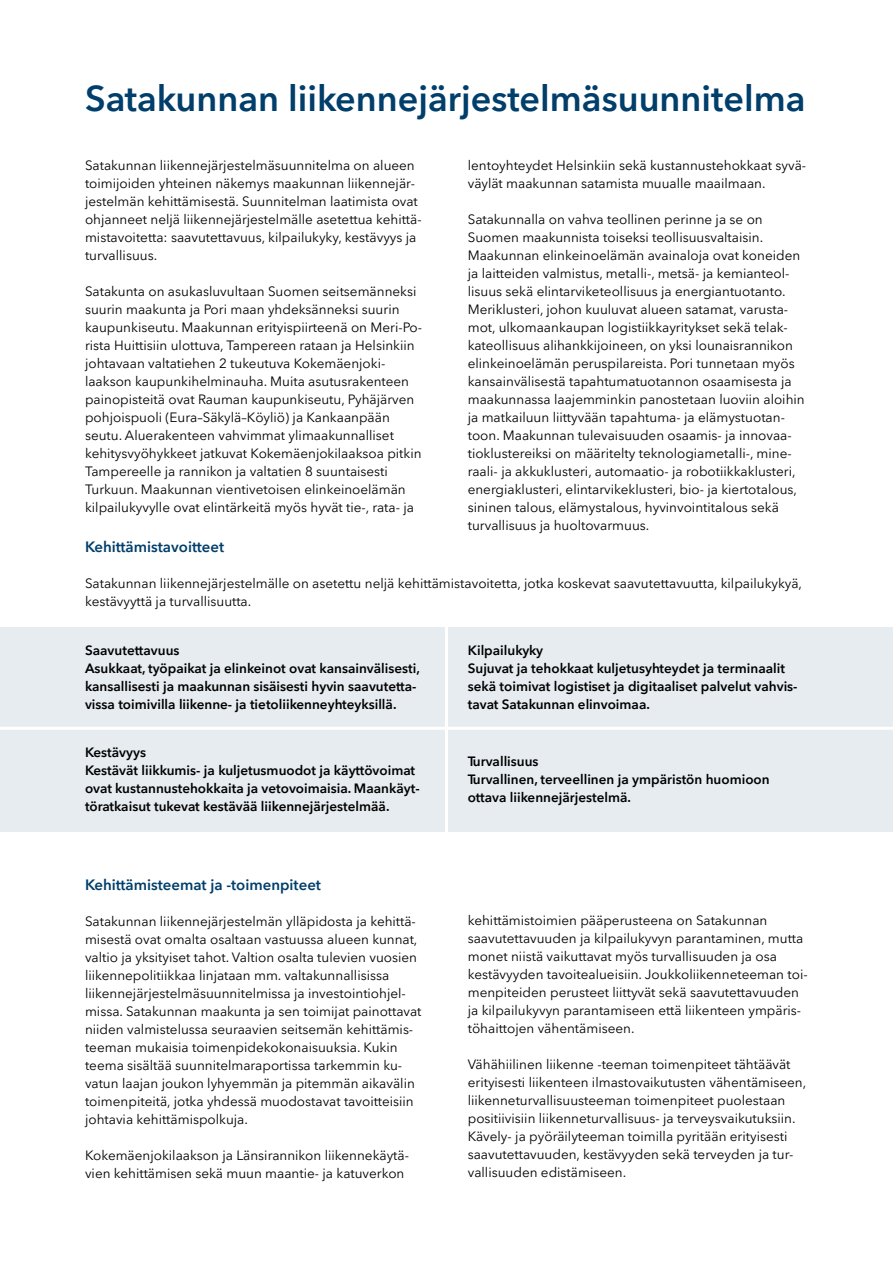
<style>
.page{position:relative;width:893px;height:1263px;background:#fff}
.page>*{position:absolute;margin:0;border:0;box-sizing:border-box;transform-origin:0 0}
.otsikko_1{font:600 36px "Avenir Next LT Pro";color:#003e6b}
.otsikko_2{font:600 15px "Avenir Next LT Pro";color:#003e6b}
.Leipäteksti{font:13.5px/18px "Avenir Next LT Pro";color:#000}
.Leipäteksti-2{font:600 13.5px/18px "Avenir Next LT Pro";color:#000}
</style>
<div class="page">
<div style="left:0;top:627px;width:893px;height:204px;background:#e6ecf0"></div>
<hr style="left:0;top:727px;width:893px;height:3px;background:#fff">
<hr style="left:445px;top:611px;width:3px;height:239px;background:#fff">
<p class="otsikko_1" style="left:85px;top:77px;width:722px">Satakunnan liikennejärjestelmäsuunnitelma</p>
<p class="Leipäteksti" style="left:85px;top:156px;width:338px">Satakunnan liikennejärjestelmäsuunnitelma on alueen toimijoiden yhteinen näkemys maakunnan liikennejär&shy;jestelmän kehittämisestä. Suunnitelman laatimista ovat ohjanneet neljä liikennejärjestelmälle asetettua kehittä&shy;mistavoitetta: saavutettavuus, kilpailukyky, kestävyys ja turvallisuus.</p>
<p class="Leipäteksti" style="left:85px;top:282px;width:339px">Satakunta on asukasluvultaan Suomen seitsemänneksi suurin maakunta ja Pori maan yhdeksänneksi suurin kaupunkiseutu. Maakunnan erityispiirteenä on Meri-Po&shy;rista Huittisiin ulottuva, Tampereen rataan ja Helsinkiin johtavaan valtatiehen 2 tukeutuva Kokemäenjoki&shy;laakson kaupunkihelminauha. Muita asutusrakenteen painopisteitä ovat Rauman kaupunkiseutu, Pyhäjärven pohjoispuoli (Eura–Säkylä–Köyliö) ja Kankaanpään seutu. Aluerakenteen vahvimmat ylimaakunnalliset kehitysvyöhykkeet jatkuvat Kokemäenjokilaaksoa pitkin Tampereelle ja rannikon ja valtatien 8 suuntaisesti Turkuun. Maakunnan vientivetoisen elinkeinoelämän kilpailukyvylle ovat elintärkeitä myös hyvät tie-, rata- ja</p>
<p class="Leipäteksti" style="left:468px;top:156px;width:340px">lentoyhteydet Helsinkiin sekä kustannustehokkaat syvä&shy;väylät maakunnan satamista muualle maailmaan.</p>
<p class="Leipäteksti" style="left:468px;top:210px;width:338px">Satakunnalla on vahva teollinen perinne ja se on Suomen maakunnista toiseksi teollisuusvaltaisin.<br>Maakunnan elinkeinoelämän avainaloja ovat koneiden ja laitteiden valmistus, metalli-, metsä- ja kemianteol&shy;lisuus sekä elintarviketeollisuus ja energiantuotanto.<br>Meriklusteri, johon kuuluvat alueen satamat, varusta&shy;mot, ulkomaankaupan logistiikkayritykset sekä telak&shy;kateollisuus alihankkijoineen, on yksi lounaisrannikon elinkeinoelämän peruspilareista. Pori tunnetaan myös kansainvälisestä tapahtumatuotannon osaamisesta ja maakunnassa laajemminkin panostetaan luoviin aloihin ja matkailuun liittyvään tapahtuma- ja elämystuotan&shy;toon. Maakunnan tulevaisuuden osaamis- ja innovaa&shy;tioklustereiksi on määritelty teknologiametalli-, mine&shy;raali- ja akkuklusteri, automaatio- ja robotiikkaklusteri, energiaklusteri, elintarvikeklusteri, bio- ja kiertotalous, sininen talous, elämystalous, hyvinvointitalous sekä turvallisuus ja huoltovarmuus.</p>
<p class="otsikko_2" style="left:85px;top:538px;width:141px">Kehittämistavoitteet</p>
<p class="Leipäteksti" style="left:85px;top:574px;width:718px">Satakunnan liikennejärjestelmälle on asetettu neljä kehittämistavoitetta, jotka koskevat saavutettavuutta, kilpailukykyä, kestävyyttä ja turvallisuutta.</p>
<p class="Leipäteksti-2" style="left:85px;top:641px;width:96px">Saavutettavuus</p>
<p class="Leipäteksti-2" style="left:85px;top:659px;width:336px">Asukkaat, työpaikat ja elinkeinot ovat kansainvälisesti, kansallisesti ja maakunnan sisäisesti hyvin saavutetta&shy;vissa toimivilla liikenne- ja tietoliikenneyhteyksillä.</p>
<p class="Leipäteksti-2" style="left:468px;top:641px;width:77px">Kilpailukyky</p>
<p class="Leipäteksti-2" style="left:468px;top:659px;width:331px">Sujuvat ja tehokkaat kuljetusyhteydet ja terminaalit sekä toimivat logistiset ja digitaaliset palvelut vahvis&shy;tavat Satakunnan elinvoimaa.</p>
<p class="Leipäteksti-2" style="left:85px;top:743px;width:63px">Kestävyys</p>
<p class="Leipäteksti-2" style="left:85px;top:761px;width:336px">Kestävät liikkumis- ja kuljetusmuodot ja käyttövoimat ovat kustannustehokkaita ja vetovoimaisia. Maankäyt&shy;töratkaisut tukevat kestävää liikennejärjestelmää.</p>
<p class="otsikko_2" style="left:85px;top:875px;width:238px">Kehittämisteemat ja -toimenpiteet</p>
<p class="Leipäteksti" style="left:85px;top:912px;width:338px">Satakunnan liikennejärjestelmän ylläpidosta ja kehittä&shy;misestä ovat omalta osaltaan vastuussa alueen kunnat, valtio ja yksityiset tahot. Valtion osalta tulevien vuosien liikennepolitiikkaa linjataan mm. valtakunnallisissa liikennejärjestelmäsuunnitelmissa ja investointiohjel&shy;missa. Satakunnan maakunta ja sen toimijat painottavat niiden valmistelussa seuraavien seitsemän kehittämis&shy;teeman mukaisia toimenpidekokonaisuuksia. Kukin teema sisältää suunnitelmaraportissa tarkemmin ku&shy;vatun laajan joukon lyhyemmän ja pitemmän aikavälin toimenpiteitä, jotka yhdessä muodostavat tavoitteisiin johtavia kehittämispolkuja.</p>
<p class="Leipäteksti" style="left:85px;top:1146px;width:326px">Kokemäenjokilaakson ja Länsirannikon liikennekäytä&shy;vien kehittämisen sekä muun maantie- ja katuverkon</p>
<p class="Leipäteksti-2" style="left:468px;top:753px;width:72px">Turvallisuus</p>
<p class="Leipäteksti-2" style="left:468px;top:771px;width:303px">Turvallinen, terveellinen ja ympäristön huomioon ottava liikennejärjestelmä.</p>
<p class="Leipäteksti" style="left:468px;top:911px;width:341px">kehittämistoimien pääperusteena on Satakunnan saavutettavuuden ja kilpailukyvyn parantaminen, mutta monet niistä vaikuttavat myös turvallisuuden ja osa kestävyyden tavoitealueisiin. Joukkoliikenneteeman toi&shy;menpiteiden perusteet liittyvät sekä saavutettavuuden ja kilpailukyvyn parantamiseen että liikenteen ympäris&shy;töhaittojen vähentämiseen.</p>
<p class="Leipäteksti" style="left:468px;top:1055px;width:340px">Vähähiilinen liikenne -teeman toimenpiteet tähtäävät erityisesti liikenteen ilmastovaikutusten vähentämiseen, liikenneturvallisuusteeman toimenpiteet puolestaan positiivisiin liikenneturvallisuus- ja terveysvaikutuksiin.<br>Kävely- ja pyöräilyteeman toimilla pyritään erityisesti saavutettavuuden, kestävyyden sekä terveyden ja tur&shy;vallisuuden edistämiseen.</p>
</div>
